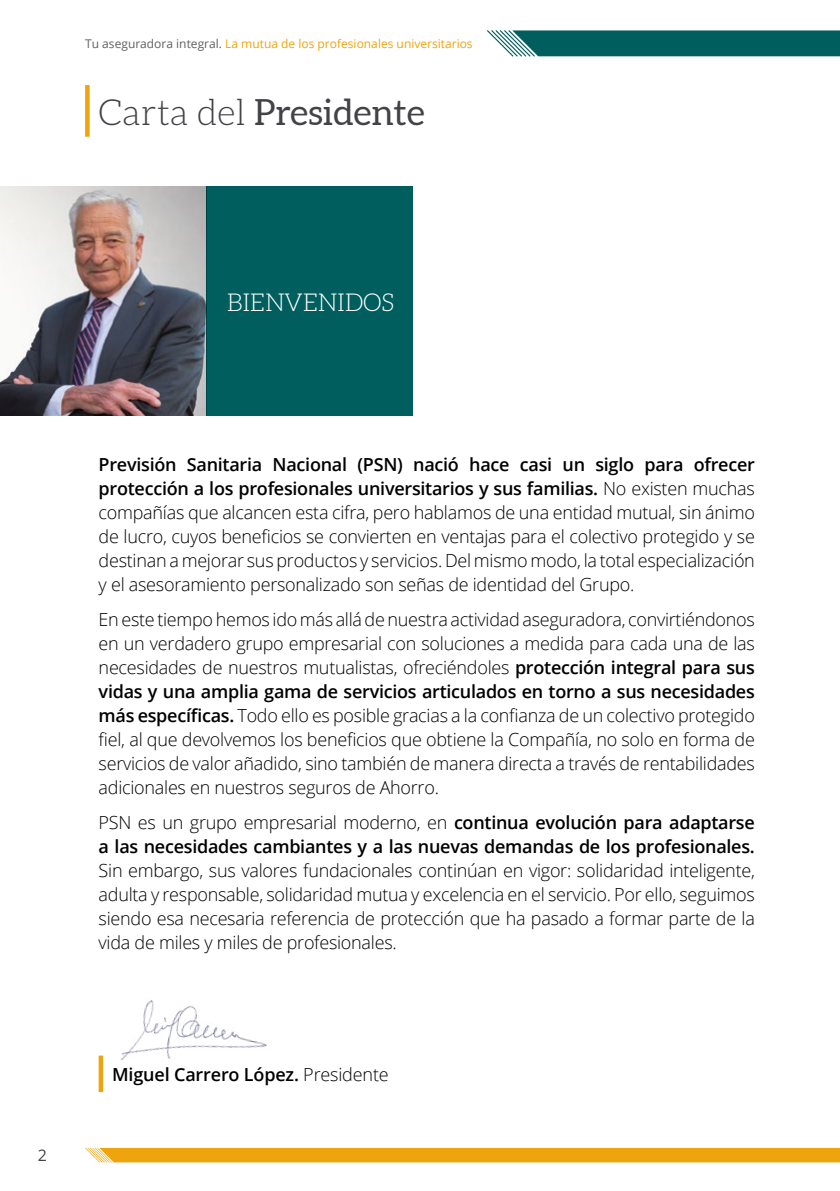
<style>
.page{position:relative;width:840px;height:1191px;background:#fff}
.page>*{position:absolute;margin:0;border:0;box-sizing:border-box;transform-origin:0 0}
.t1{font:36px "Aleo";color:#434247}
.t2{font:300 24.6px "Aleo";letter-spacing:-.01em;color:#fff}
.t3{font:300 18px/24px "Open Sans";letter-spacing:-.015em;color:#000;text-align:justify}
.t4{font:600 18px/24px "Open Sans";letter-spacing:-.015em;color:#000}
.t5{font:16px "Open Sans";color:#434247}
.t6{font:12px "Open Sans";color:#eea40c}
.s1{color:#615e62}
.s2{font-weight:300}
.s3{font-weight:600}
</style>
<div class="page">
<svg style="left:487px;top:30px;width:352px;height:27px"></svg>
<svg style="left:85px;top:1147px;width:755px;height:15px"></svg>
<img style="left:0;top:186px;width:206px;height:230px">
<img style="left:120px;top:1000px;width:147px;height:60px">
<div style="left:206px;top:186px;width:207px;height:229px;background:#015e5e"></div>
<div style="left:85px;top:85px;width:5px;height:52px;background:#eea40c"></div>
<hr style="left:99px;top:1055px;width:4px;height:37px;background:#eea40c">
<p class="t6" style="left:85px;top:35px;width:389px"><span class="s1">Tu aseguradora integral.</span> La mutua de los profesionales universitarios</p>
<h1 class="t1" style="left:99px;top:92px;width:327px"><span class="s2">Carta del</span> Presidente</h1>
<h2 class="t2" style="left:227px;top:289px;width:169px">BIENVENIDOS</h2>
<p class="t5" style="left:38px;top:1144px;width:11px">2</p>
<p class="t3" style="left:99px;top:452px;width:657px"><span class="s3">Previsión Sanitaria Nacional (PSN) nació hace casi un siglo para ofrecer protección a los profesionales universitarios y sus familias.</span> No existen muchas compañías que alcancen esta cifra, pero hablamos de una entidad mutual, sin ánimo de lucro, cuyos beneficios se convierten en ventajas para el colectivo protegido y se destinan a mejorar sus productos y servicios. Del mismo modo, la total especialización y el asesoramiento personalizado son señas de identidad del Grupo.</p>
<p class="t3" style="left:99px;top:607px;width:657px">En este tiempo hemos ido más allá de nuestra actividad aseguradora, convirtiéndonos en un verdadero grupo empresarial con soluciones a medida para cada una de las necesidades de nuestros mutualistas, ofreciéndoles <span class="s3">protección integral para sus vidas y una amplia gama de servicios articulados en torno a sus necesidades más específicas.</span> Todo ello es posible gracias a la confianza de un colectivo protegido fiel, al que devolvemos los beneficios que obtiene la Compañía, no solo en forma de servicios de valor añadido, sino también de manera directa a través de rentabilidades adicionales en nuestros seguros de Ahorro.</p>
<p class="t4" style="left:99px;top:810px;width:657px"><span class="s2">PSN es un grupo empresarial moderno, en</span> continua evolución para adaptarse a las necesidades cambiantes y a las nuevas demandas de los profesionales.</p>
<p class="t3" style="left:99px;top:858px;width:657px">Sin embargo, sus valores fundacionales continúan en vigor: solidaridad inteligente, adulta y responsable, solidaridad mutua y excelencia en el servicio. Por ello, seguimos siendo esa necesaria referencia de protección que ha pasado a formar parte de la vida de miles y miles de profesionales.</p>
<p class="t4" style="left:112px;top:1061px;width:278px">Miguel Carrero López. <span class="s2">Presidente</span></p>
</div>
